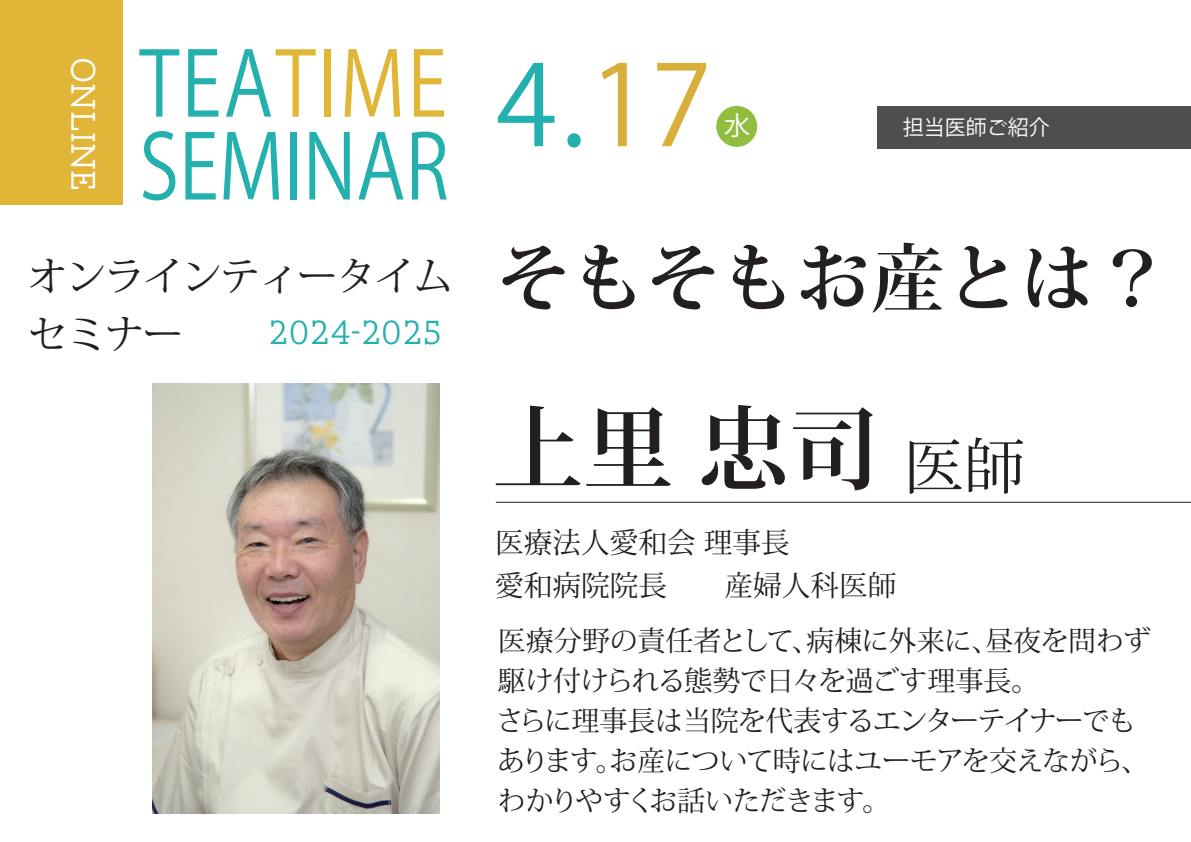
<style>
.page{position:relative;width:1191px;height:842px;background:#fff}
.page>*{position:absolute;margin:0;border:0;box-sizing:border-box;transform-origin:0 0}
.t1{font:111.3px "Koz Go Pr 6 N";color:#24b0ae}
.t2{font:700 90.5px "Koz Min Pro";color:#231f20}
.t3{font:88.5px/82.8px "Koz Go Pr 6 N";letter-spacing:.015em;color:#24b0ae;scale:.85 1}
.t4{font:39.7px/57.4px "Koz Min Pro";letter-spacing:-.03em;color:#231f20}
.t5{font:300 35.1px "AW Conqueror Std Slab";color:#fff}
.t6{font:300 34.5px "AW Conqueror Std Slab";letter-spacing:.035em;color:#24b0ae}
.t7{font:28.7px/43.6px "Koz Min Pro";color:#231f20}
.t8{font:28px/40px "Koz Min Pro";letter-spacing:-.03em;color:#231f20}
.t9{font:26px "Koz Go Pr 6 N";color:#fff}
.t10{font:21px "Koz Go Pr 6 N";color:#fff}
.s1{color:#e1b536}
.s2{color:#d8af3b}
.s3{font-weight:700;font-size:74.8px}
.s4{font-weight:400;font-size:60.7px}
</style>
<div class="page">
<div style="left:0;top:0;width:122px;height:204px;background:#e1b537"></div>
<div style="left:877px;top:107px;width:314px;height:42px;background:#4f4e4f"></div>
<div style="left:716px;top:106px;width:41px;height:41px;background:#91bd41;border-radius:50%"></div>
<hr style="left:496px;top:502px;width:695px;height:1px;background:#231f20">
<img style="left:153px;top:384px;width:286px;height:429px">
<h3 class="t3" style="left:139px;top:45px;width:365px">TEA<span class="s1">TIME<br></span>SEMINAR</h3>
<p class="t5" style="left:105px;top:57px;width:137px;rotate:90deg">ONLINE</p>
<h1 class="t1" style="left:496px;top:43px;width:217px">4.<span class="s2">17</span></h1>
<p class="t9" style="left:724px;top:110px;width:27px">水</p>
<p class="t10" style="left:903px;top:116px;width:148px">担当医師ご紹介</p>
<h3 class="t4" style="left:28px;top:246px;width:1143px">オンラインティータイム <span class="s3">そもそもお産とは？</span>セミナー</h3>
<p class="t6" style="left:269px;top:311px;width:174px">2024-2025</p>
<h2 class="t2" style="left:493px;top:383px;width:533px">上里 忠司<span class="s4">医師</span></h2>
<p class="t7" style="left:495px;top:519px;width:403px">医療法人愛和会 理事長<br>愛和病院院長　　産婦人科医師</p>
<p class="t8" style="left:496px;top:620px;width:656px">医療分野の責任者として、病棟に外来に、昼夜を問わず駆け付けられる態勢で日々を過ごす理事長。<br>さらに理事長は当院を代表するエンターテイナーでもあります。お産について時にはユーモアを交えながら、わかりやすくお話いただきます。</p>
</div>
